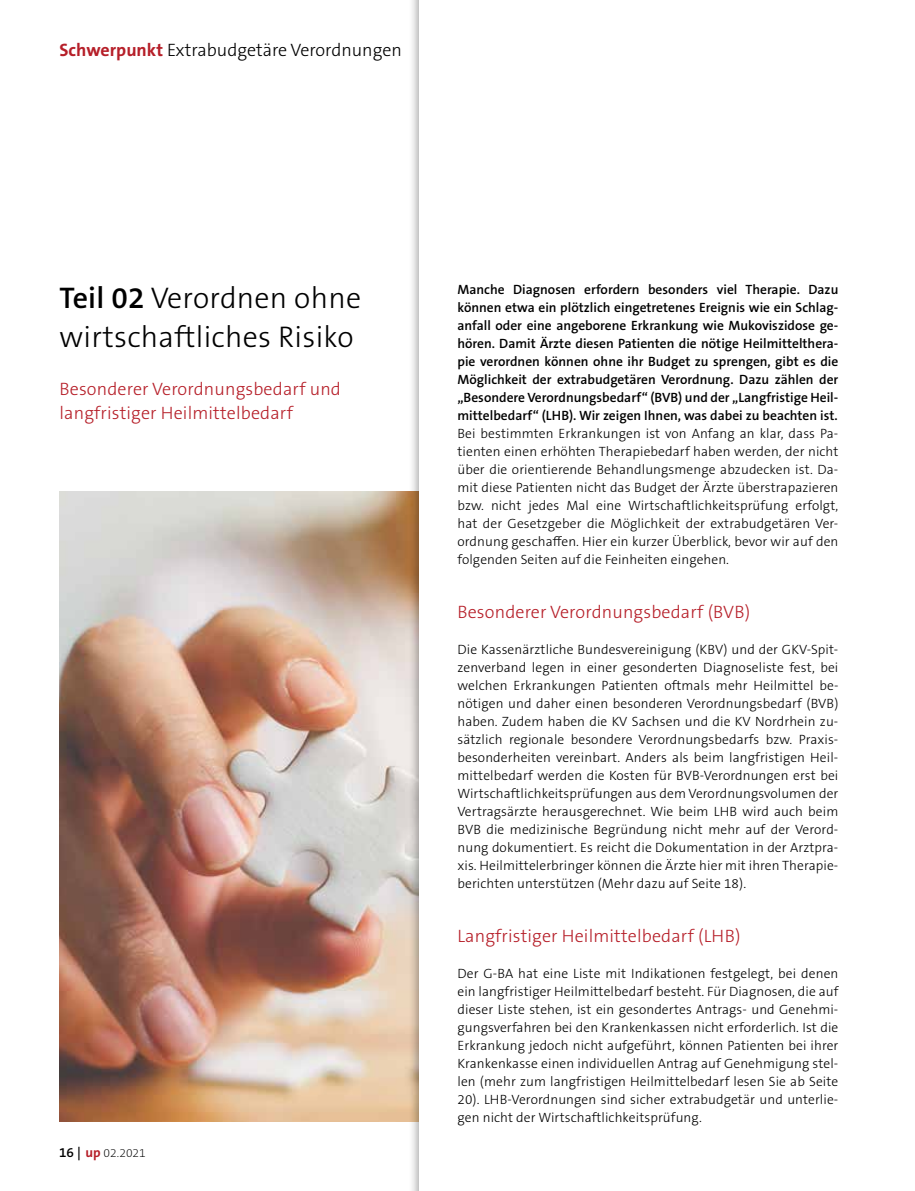
<style>
.page{position:relative;width:915px;height:1191px;background:#fff}
.page>*{position:absolute;margin:0;border:0;box-sizing:border-box;transform-origin:0 0}
.t1{font:300 30px/39px "The Sans B W3";letter-spacing:.01em;color:#000}
.t2{font:300 18px/24px "The Sans B W3";letter-spacing:.01em;color:#b61f29}
.t3{font:300 18px "The Sans B W3";color:#000}
.t4{font:300 13.5px/18px "The Sans B W3";letter-spacing:.01em;color:#000;text-align:justify}
.t5{font:600 13.5px/18px "The Sans B W6";color:#000;text-align:justify}
.t6{font:200 12px "The Sans B W2";color:#000}
.s1{font-family:"The Sans B W7";font-weight:700;color:#b61f29}
.s2{font-family:"The Sans B W6";font-weight:600}
.s3{font-family:"The Sans B W6";font-weight:600;font-size:13.5px}
.s4{font-family:"The Sans B W7";font-weight:700;font-size:13.5px;color:#b61f29}
</style>
<div class="page">
<img style="left:60px;top:491px;width:348px;height:630px">
<div style="left:408px;top:0;width:506px;height:1191px;background:#000;opacity:.3"></div>
<div style="left:420px;top:0;width:494px;height:1191px;background:#fff"></div>
<h2 class="t3" style="left:60px;top:38px;width:344px"><span class="s1">Schwerpunkt</span> Extrabudgetäre Verordnungen</h2>
<h1 class="t1" style="left:60px;top:279px;width:303px"><span class="s2">Teil 02</span> Verordnen ohne wirtschaftliches Risiko</h1>
<h2 class="t2" style="left:60px;top:377px;width:283px">Besonderer Verordnungsbedarf und langfristiger Heilmittelbedarf</h2>
<p class="t6" style="left:59px;top:1145px;width:88px"><span class="s3">16 |</span> <span class="s4">up</span> 02.2021</p>
<p class="t5" style="left:457px;top:280px;width:382px">Manche Diagnosen erfordern besonders viel Therapie. Dazu können etwa ein plötzlich eingetretenes Ereignis wie ein Schlag&shy;anfall oder eine angeborene Erkrankung wie Mukoviszidose ge&shy;hören. Damit Ärzte diesen Patienten die nötige Heilmittelthera&shy;pie verordnen können ohne ihr Budget zu sprengen, gibt es die Möglichkeit der extrabudgetären Verordnung. Dazu zählen der „Besondere Verordnungsbedarf“ (BVB) und der „Langfristige Heil&shy;mittelbedarf“ (LHB). Wir zeigen Ihnen, was dabei zu beachten ist.</p>
<p class="t4" style="left:457px;top:424px;width:382px">Bei bestimmten Erkrankungen ist von Anfang an klar, dass Pa&shy;tienten einen erhöhten Therapiebedarf haben werden, der nicht über die orientierende Behandlungsmenge abzudecken ist. Da&shy;mit diese Patienten nicht das Budget der Ärzte überstrapazieren bzw. nicht jedes Mal eine Wirtschaftlichkeitsprüfung erfolgt, hat der Gesetzgeber die Möglichkeit der extrabudgetären Ver&shy;ordnung geschaffen. Hier ein kurzer Überblick, bevor wir auf den folgenden Seiten auf die Feinheiten eingehen.</p>
<h2 class="t2" style="left:457px;top:600px;width:294px">Besonderer Verordnungsbedarf (BVB)</h2>
<p class="t4" style="left:457px;top:640px;width:382px">Die Kassenärztliche Bundesvereinigung (KBV) und der GKV-Spit&shy;zenverband legen in einer gesonderten Diagnoseliste fest, bei welchen Erkrankungen Patienten oftmals mehr Heilmittel be&shy;nötigen und daher einen besonderen Verordnungsbedarf (BVB) haben. Zudem haben die KV Sachsen und die KV Nordrhein zu&shy;sätzlich regionale besondere Verordnungsbedarfs bzw. Praxis&shy;besonderheiten vereinbart. Anders als beim langfristigen Heil&shy;mittelbedarf werden die Kosten für BVB-Verordnungen erst bei Wirtschaftlichkeitsprüfungen aus dem Verordnungsvolumen der Vertragsärzte herausgerechnet. Wie beim LHB wird auch beim BVB die medizinische Begründung nicht mehr auf der Verord&shy;nung dokumentiert. Es reicht die Dokumentation in der Arztpra&shy;xis. Heilmittelerbringer können die Ärzte hier mit ihren Therapie&shy;berichten unterstützen (Mehr dazu auf Seite 18).</p>
<h2 class="t2" style="left:457px;top:924px;width:284px">Langfristiger Heilmittelbedarf (LHB)</h2>
<p class="t4" style="left:457px;top:964px;width:382px">Der G-BA hat eine Liste mit Indikationen festgelegt, bei denen ein langfristiger Heilmittelbedarf besteht. Für Diagnosen, die auf dieser Liste stehen, ist ein gesondertes Antrags- und Genehmi&shy;gungsverfahren bei den Krankenkassen nicht erforderlich. Ist die Erkrankung jedoch nicht aufgeführt, können Patienten bei ihrer Krankenkasse einen individuellen Antrag auf Genehmigung stel&shy;len (mehr zum langfristigen Heilmittelbedarf lesen Sie ab Seite 20). LHB-Verordnungen sind sicher extrabudgetär und unterlie&shy;gen nicht der Wirtschaftlichkeitsprüfung.</p>
</div>
